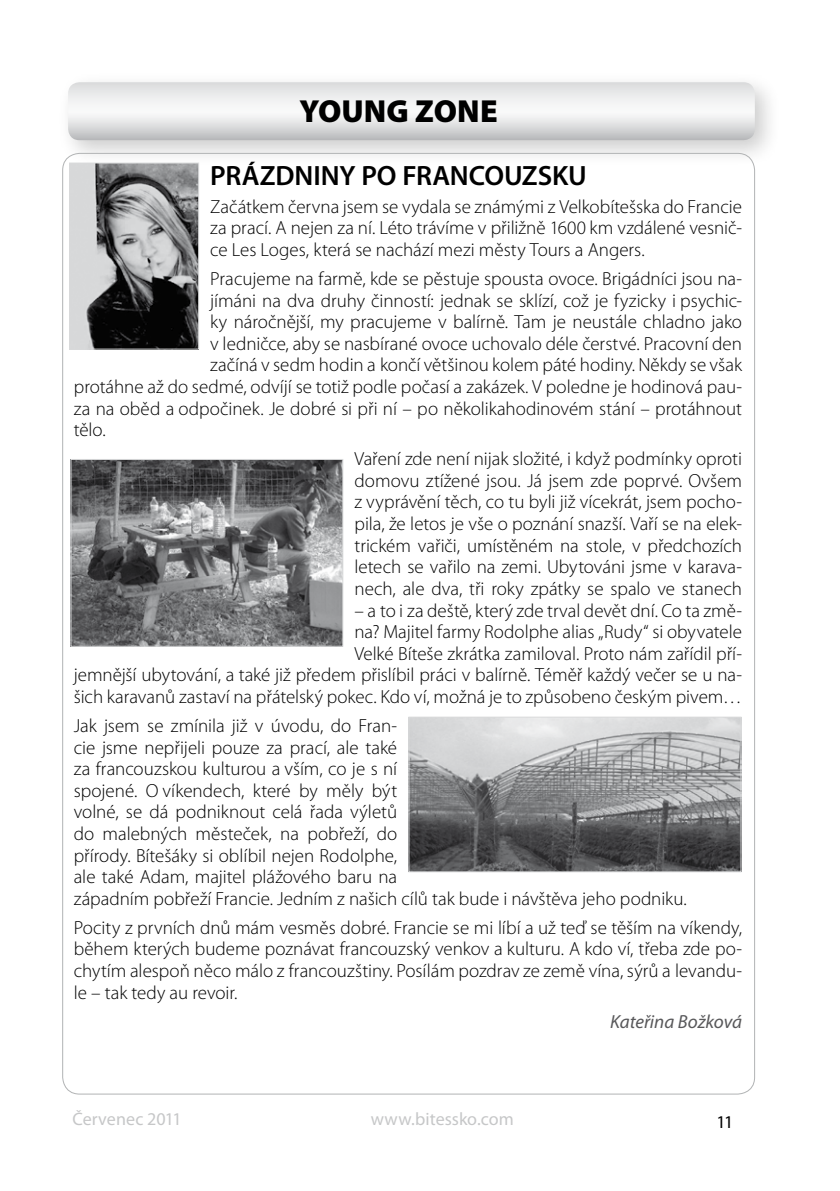
<style>
.page{position:relative;width:840px;height:1191px;background:#fff}
.page>*{position:absolute;margin:0;border:0;box-sizing:border-box;transform-origin:0 0}
.t1{font:900 32px "Myriad Pro";color:#000}
.t2{font:600 28px "Myriad Pro";letter-spacing:-.005em;color:#000}
.t3{font:300 19px/21.6px "Myriad Pro";color:#000;text-align:justify}
.t4{font:italic 19px "Myriad Pro";letter-spacing:-.005em;color:#58585a}
.t5{font:18px "Myriad Pro";letter-spacing:.005em;color:#c6c7c8}
.t6{font:18px "Myriad Pro";color:#000}
</style>
<div class="page">
<div style="left:56px;top:70px;width:725px;height:96px;background:#000;opacity:.2"></div>
<svg style="left:68px;top:82px;width:686px;height:58px"></svg>
<img style="left:71px;top:165px;width:126px;height:182px">
<div style="left:69px;top:163px;width:130px;height:186px;border:1px solid #d9dadb"></div>
<img style="left:73px;top:461px;width:268px;height:183px">
<div style="left:71px;top:459px;width:272px;height:187px;border:1px solid #d9dadb"></div>
<img style="left:410px;top:719px;width:328px;height:151px">
<div style="left:408px;top:717px;width:332px;height:155px;border:1px solid #d9dadb"></div>
<h1 class="t1" style="left:299px;top:93px;width:200px">YOUNG ZONE</h1>
<h2 class="t2" style="left:210px;top:158px;width:378px">PRÁZDNINY PO FRANCOUZSKU</h2>
<p class="t3" style="left:210px;top:196px;width:533px">Začátkem června jsem se vydala se známými z Velkobítešska do Francie za prací. A nejen za ní. Léto trávíme v přiližně 1600 km vzdálené vesnič&shy;ce Les Loges, která se nachází mezi městy Tours a Angers.</p>
<p class="t3" style="left:210px;top:268px;width:533px">Pracujeme na farmě, kde se pěstuje spousta ovoce. Brigádníci jsou na-</p>
<p class="t3" style="left:210px;top:290px;width:533px">jímáni na dva druhy činností: jednak se sklízí, což je fyzicky i psychic-</p>
<p class="t3" style="left:210px;top:311px;width:533px">ky náročnější, my pracujeme v balírně. Tam je neustále chladno jako</p>
<p class="t3" style="left:210px;top:333px;width:533px">v ledničce, aby se nasbírané ovoce uchovalo déle čerstvé. Pracovní den</p>
<p class="t3" style="left:210px;top:354px;width:533px">začíná v sedm hodin a končí většinou kolem páté hodiny. Někdy se však</p>
<p class="t3" style="left:74px;top:376px;width:669px">protáhne až do sedmé, odvíjí se totiž podle počasí a zakázek. V poledne je hodinová pau-</p>
<p class="t3" style="left:74px;top:398px;width:669px">za na oběd a odpočinek. Je dobré si při ní – po několikahodinovém stání – protáhnout</p>
<p class="t3" style="left:74px;top:419px;width:34px">tělo.</p>
<p class="t3" style="left:354px;top:448px;width:389px">Vaření zde není nijak složité, i když podmínky oproti domovu ztížené jsou. Já jsem zde poprvé. Ovšem z vyprávění těch, co tu byli již vícekrát, jsem pocho&shy;pila, že letos je vše o poznání snazší. Vaří se na elek&shy;trickém vařiči, umístěném na stole, v předchozích letech se vařilo na zemi. Ubytováni jsme v karava&shy;nech, ale dva, tři roky zpátky se spalo ve stanech</p>
<p class="t3" style="left:74px;top:599px;width:669px;text-align:right">– a to i za deště, který zde trval devět dní. Co ta změ-<br>na? Majitel farmy Rodolphe alias „Rudy“ si obyvatele<br>Velké Bíteše zkrátka zamiloval. Proto nám zařídil pří-<br>jemnější ubytování, a také již předem přislíbil práci v balírně. Téměř každý večer se u na&shy;šich karavanů zastaví na přátelský pokec. Kdo ví, možná je to způsobeno českým pivem…</p>
<p class="t3" style="left:74px;top:715px;width:614px;text-align:left">Jak jsem se zmínila již v úvodu, do Fran-<br>cie jsme nepřijeli pouze za prací, ale také<br>za francouzskou kulturou a vším, co je s ní<br>spojené. O víkendech, které by měly být<br>volné, se dá podniknout celá řada výletů<br>do malebných městeček, na pobřeží, do<br>přírody. Bítešáky si oblíbil nejen Rodolphe,<br>ale také Adam, majitel plážového baru na<br>západním pobřeží Francie. Jedním z našich cílů tak bude i návštěva jeho podniku.</p>
<p class="t3" style="left:74px;top:917px;width:669px">Pocity z prvních dnů mám vesměs dobré. Francie se mi líbí a už teď se těším na víkendy, během kterých budeme poznávat francouzský venkov a kulturu. A kdo ví, třeba zde po&shy;chytím alespoň něco málo z francouzštiny. Posílám pozdrav ze země vína, sýrů a levandu&shy;le – tak tedy au revoir.</p>
<p class="t4" style="left:610px;top:1009px;width:133px">Kateřina Božková</p>
<p class="t5" style="left:72px;top:1107px;width:111px">Červenec 2011</p>
<p class="t5" style="left:370px;top:1107px;width:144px">www.bitessko.com</p>
<p class="t6" style="left:716px;top:1110px;width:18px">11</p>
</div>
